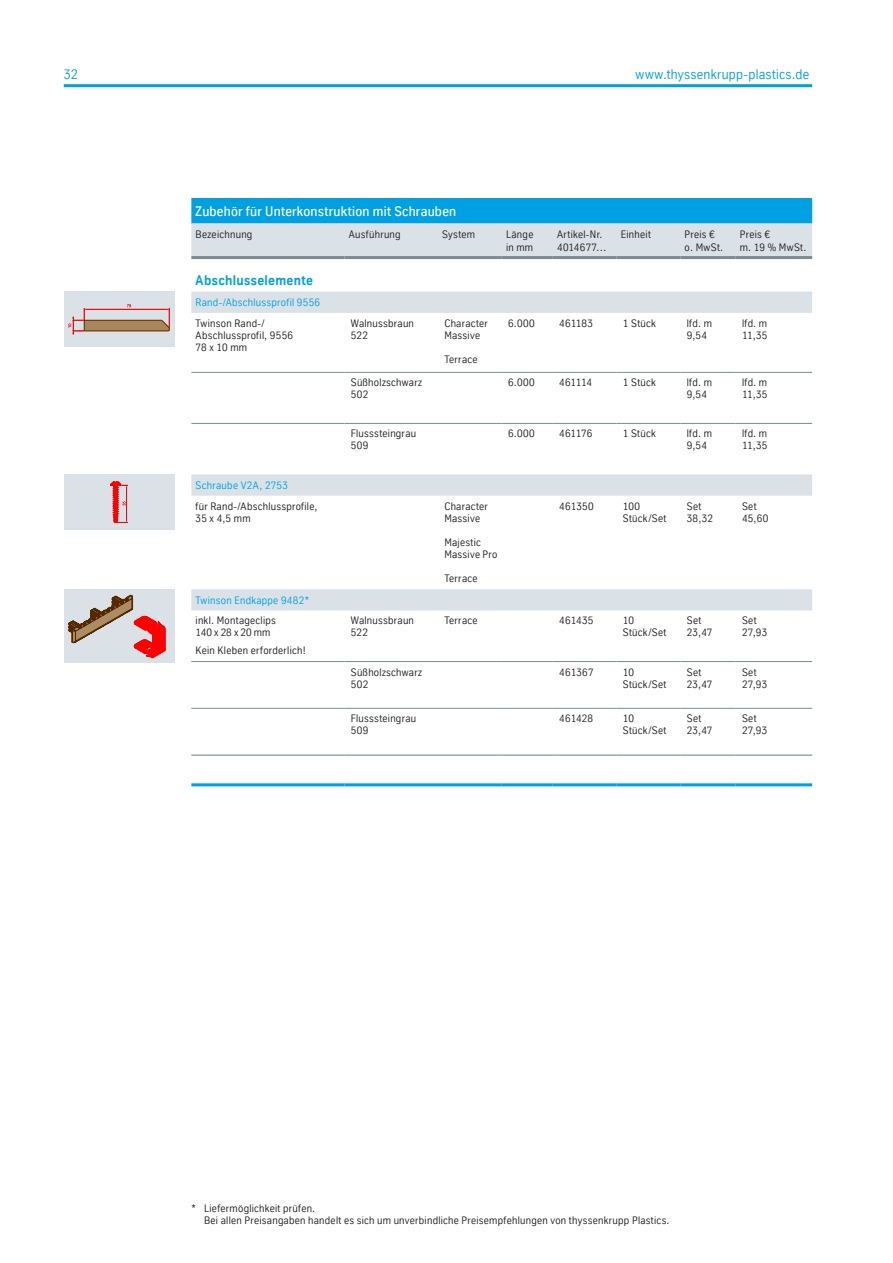
<style>
.page{position:relative;width:893px;height:1263px;background:#fff}
.page>*{position:absolute;margin:0;border:0;box-sizing:border-box;transform-origin:0 0}
.t1{font:500 13.5px "TK Type";letter-spacing:.02em;color:#fff}
.t2{font:13.5px "TK Type";letter-spacing:.02em;color:#00a1e3}
.t3{font:700 13.5px "TK Type";letter-spacing:.02em;color:#00a1e3}
.t4{font:10.5px/12px "TK Type";letter-spacing:.025em;color:#231f20}
.t5{font:10.5px "TK Type";letter-spacing:.025em;color:#00a1e3}
</style>
<div class="page">
<div style="left:191px;top:198px;width:621px;height:26px;background:#00a1e3"></div>
<svg style="left:191px;top:224px;width:621px;height:386px"></svg>
<hr style="left:191px;top:372px;width:153px;height:1px;background:#7b8c95">
<hr style="left:344px;top:372px;width:94px;height:1px;background:#7b8c95">
<hr style="left:438px;top:372px;width:64px;height:1px;background:#7b8c95">
<hr style="left:502px;top:372px;width:51px;height:1px;background:#7b8c95">
<hr style="left:553px;top:372px;width:64px;height:1px;background:#7b8c95">
<hr style="left:617px;top:372px;width:63px;height:1px;background:#7b8c95">
<hr style="left:191px;top:423px;width:153px;height:1px;background:#7b8c95">
<hr style="left:344px;top:423px;width:94px;height:1px;background:#7b8c95">
<hr style="left:438px;top:423px;width:64px;height:1px;background:#7b8c95">
<hr style="left:502px;top:423px;width:51px;height:1px;background:#7b8c95">
<hr style="left:553px;top:423px;width:64px;height:1px;background:#7b8c95">
<hr style="left:617px;top:423px;width:63px;height:1px;background:#7b8c95">
<hr style="left:191px;top:661px;width:153px;height:1px;background:#7b8c95">
<hr style="left:344px;top:661px;width:94px;height:1px;background:#7b8c95">
<hr style="left:438px;top:661px;width:64px;height:1px;background:#7b8c95">
<hr style="left:502px;top:661px;width:51px;height:1px;background:#7b8c95">
<hr style="left:553px;top:661px;width:64px;height:1px;background:#7b8c95">
<hr style="left:191px;top:256px;width:153px;height:3px;background:#7b8c95">
<hr style="left:344px;top:256px;width:94px;height:3px;background:#7b8c95">
<hr style="left:438px;top:256px;width:64px;height:3px;background:#7b8c95">
<hr style="left:502px;top:256px;width:51px;height:3px;background:#7b8c95">
<hr style="left:553px;top:256px;width:64px;height:3px;background:#7b8c95">
<hr style="left:617px;top:256px;width:63px;height:3px;background:#7b8c95">
<hr style="left:680px;top:256px;width:56px;height:3px;background:#7b8c95">
<hr style="left:736px;top:256px;width:76px;height:3px;background:#7b8c95">
<hr style="left:680px;top:372px;width:56px;height:1px;background:#7b8c95">
<hr style="left:736px;top:372px;width:76px;height:1px;background:#7b8c95">
<hr style="left:680px;top:423px;width:56px;height:1px;background:#7b8c95">
<hr style="left:736px;top:423px;width:76px;height:1px;background:#7b8c95">
<hr style="left:617px;top:661px;width:63px;height:1px;background:#7b8c95">
<hr style="left:191px;top:708px;width:153px;height:1px;background:#7b8c95">
<hr style="left:344px;top:708px;width:94px;height:1px;background:#7b8c95">
<hr style="left:438px;top:708px;width:64px;height:1px;background:#7b8c95">
<hr style="left:502px;top:708px;width:51px;height:1px;background:#7b8c95">
<hr style="left:553px;top:708px;width:64px;height:1px;background:#7b8c95">
<hr style="left:617px;top:708px;width:63px;height:1px;background:#7b8c95">
<hr style="left:680px;top:661px;width:56px;height:1px;background:#7b8c95">
<hr style="left:736px;top:661px;width:76px;height:1px;background:#7b8c95">
<hr style="left:680px;top:708px;width:56px;height:1px;background:#7b8c95">
<hr style="left:736px;top:708px;width:76px;height:1px;background:#7b8c95">
<hr style="left:191px;top:754px;width:153px;height:2px;background:#7b8c95">
<hr style="left:344px;top:754px;width:94px;height:2px;background:#7b8c95">
<hr style="left:438px;top:754px;width:64px;height:2px;background:#7b8c95">
<hr style="left:502px;top:754px;width:51px;height:2px;background:#7b8c95">
<hr style="left:553px;top:754px;width:64px;height:2px;background:#7b8c95">
<hr style="left:617px;top:754px;width:63px;height:2px;background:#7b8c95">
<hr style="left:191px;top:783px;width:153px;height:3px;background:#00a1e3">
<hr style="left:344px;top:783px;width:94px;height:3px;background:#00a1e3">
<hr style="left:438px;top:783px;width:64px;height:3px;background:#00a1e3">
<hr style="left:502px;top:783px;width:51px;height:3px;background:#00a1e3">
<hr style="left:553px;top:783px;width:64px;height:3px;background:#00a1e3">
<hr style="left:617px;top:783px;width:63px;height:3px;background:#00a1e3">
<hr style="left:680px;top:783px;width:56px;height:3px;background:#00a1e3">
<hr style="left:736px;top:783px;width:76px;height:3px;background:#00a1e3">
<hr style="left:680px;top:754px;width:56px;height:2px;background:#7b8c95">
<hr style="left:736px;top:754px;width:76px;height:2px;background:#7b8c95">
<div style="left:64px;top:292px;width:111px;height:55px;background:#dae2e7"></div>
<svg style="left:68px;top:304px;width:102px;height:31px"></svg>
<div style="left:64px;top:474px;width:111px;height:56px;background:#dae2e7"></div>
<svg style="left:111px;top:482px;width:17px;height:41px"></svg>
<div style="left:64px;top:589px;width:111px;height:74px;background:#dae2e7"></div>
<svg style="left:69px;top:595px;width:96px;height:63px"></svg>
<hr style="left:64px;top:84px;width:748px;height:3px;background:#00a1e3">
<p class="t2" style="left:64px;top:69px;width:16px">32</p>
<p class="t2" style="left:636px;top:69px;width:175px">www.thyssenkrupp-plastics.de</p>
<p class="t1" style="left:196px;top:206px;width:262px">Zubehör für Unterkonstruktion mit Schrauben</p>
<p class="t4" style="left:196px;top:229px;width:58px">Bezeichnung</p>
<p class="t4" style="left:349px;top:228px;width:54px">Ausführung</p>
<p class="t4" style="left:442px;top:229px;width:34px">System</p>
<p class="t4" style="left:506px;top:228px;width:29px;line-height:13.5px">Länge in mm</p>
<p class="t4" style="left:557px;top:228px;width:51px;line-height:13.5px">Artikel-Nr.<br>4014677…</p>
<p class="t4" style="left:621px;top:229px;width:32px">Einheit</p>
<p class="t4" style="left:685px;top:228px;width:40px;line-height:13.5px">Preis € o. MwSt.</p>
<p class="t4" style="left:740px;top:228px;width:68px;line-height:13.5px">Preis €<br>m. 19 % MwSt.</p>
<p class="t3" style="left:196px;top:273px;width:119px">Abschlusselemente</p>
<p class="t5" style="left:196px;top:297px;width:126px">Rand-/Abschlussprofil 9556</p>
<p class="t4" style="left:196px;top:317px;width:99px">Twinson Rand-/<br>Abschlussprofil, 9556<br>78 x 10 mm</p>
<p class="t4" style="left:351px;top:318px;width:65px">Walnussbraun<br>522</p>
<p class="t4" style="left:444px;top:318px;width:45px">Character<br>Massive</p>
<p class="t4" style="left:444px;top:354px;width:35px">Terrace</p>
<p class="t4" style="left:508px;top:318px;width:28px">6.000</p>
<p class="t4" style="left:559px;top:317px;width:36px">461183</p>
<p class="t4" style="left:623px;top:317px;width:34px">1 Stück</p>
<p class="t4" style="left:687px;top:318px;width:27px">lfd. m<br>9,54</p>
<p class="t4" style="left:742px;top:318px;width:27px">lfd. m<br>11,35</p>
<p class="t4" style="left:351px;top:377px;width:73px">Süßholzschwarz<br>502</p>
<p class="t4" style="left:508px;top:378px;width:28px">6.000</p>
<p class="t4" style="left:559px;top:377px;width:35px">461114</p>
<p class="t4" style="left:623px;top:377px;width:34px">1 Stück</p>
<p class="t4" style="left:687px;top:378px;width:27px">lfd. m<br>9,54</p>
<p class="t4" style="left:742px;top:378px;width:27px">lfd. m<br>11,35</p>
<p class="t4" style="left:351px;top:429px;width:67px">Flusssteingrau<br>509</p>
<p class="t4" style="left:508px;top:429px;width:28px">6.000</p>
<p class="t4" style="left:559px;top:428px;width:35px">461176</p>
<p class="t4" style="left:623px;top:428px;width:34px">1 Stück</p>
<p class="t4" style="left:687px;top:429px;width:27px">lfd. m<br>9,54</p>
<p class="t4" style="left:742px;top:429px;width:27px">lfd. m<br>11,35</p>
<p class="t5" style="left:196px;top:482px;width:94px">Schraube V2A, 2753</p>
<p class="t4" style="left:196px;top:500px;width:123px">für Rand-/Abschlussprofile,<br>35 x 4,5 mm</p>
<p class="t4" style="left:444px;top:501px;width:45px">Character<br>Massive</p>
<p class="t4" style="left:444px;top:537px;width:55px">Majestic<br>Massive Pro</p>
<p class="t4" style="left:444px;top:573px;width:35px">Terrace</p>
<p class="t4" style="left:559px;top:500px;width:36px">461350</p>
<p class="t4" style="left:623px;top:500px;width:45px">100<br>Stück/Set</p>
<p class="t4" style="left:687px;top:501px;width:28px">Set<br>38,32</p>
<p class="t4" style="left:742px;top:501px;width:28px">Set<br>45,60</p>
<p class="t5" style="left:196px;top:596px;width:115px">Twinson Endkappe 9482*</p>
<p class="t4" style="left:196px;top:616px;width:82px">inkl. Montageclips<br>140 x 28 x 20 mm</p>
<p class="t4" style="left:196px;top:646px;width:112px">Kein Kleben erforderlich!</p>
<p class="t4" style="left:351px;top:616px;width:65px">Walnussbraun<br>522</p>
<p class="t4" style="left:444px;top:616px;width:35px">Terrace</p>
<p class="t4" style="left:559px;top:615px;width:36px">461435</p>
<p class="t4" style="left:623px;top:615px;width:45px">10<br>Stück/Set</p>
<p class="t4" style="left:687px;top:616px;width:27px">Set<br>23,47</p>
<p class="t4" style="left:742px;top:616px;width:27px">Set<br>27,93</p>
<p class="t4" style="left:351px;top:666px;width:73px">Süßholzschwarz<br>502</p>
<p class="t4" style="left:559px;top:666px;width:36px">461367</p>
<p class="t4" style="left:623px;top:666px;width:45px">10<br>Stück/Set</p>
<p class="t4" style="left:687px;top:667px;width:27px">Set<br>23,47</p>
<p class="t4" style="left:742px;top:667px;width:27px">Set<br>27,93</p>
<p class="t4" style="left:351px;top:713px;width:67px">Flusssteingrau<br>509</p>
<p class="t4" style="left:559px;top:713px;width:35px">461428</p>
<p class="t4" style="left:623px;top:713px;width:45px">10<br>Stück/Set</p>
<p class="t4" style="left:687px;top:713px;width:27px">Set<br>23,47</p>
<p class="t4" style="left:742px;top:713px;width:27px">Set<br>27,93</p>
<p class="t4" style="left:204px;top:1202px;width:467px;text-indent:-13px">* Liefermöglichkeit prüfen.<br>Bei allen Preisangaben handelt es sich um unverbindliche Preisempfehlungen von thyssenkrupp Plastics.</p>
</div>
